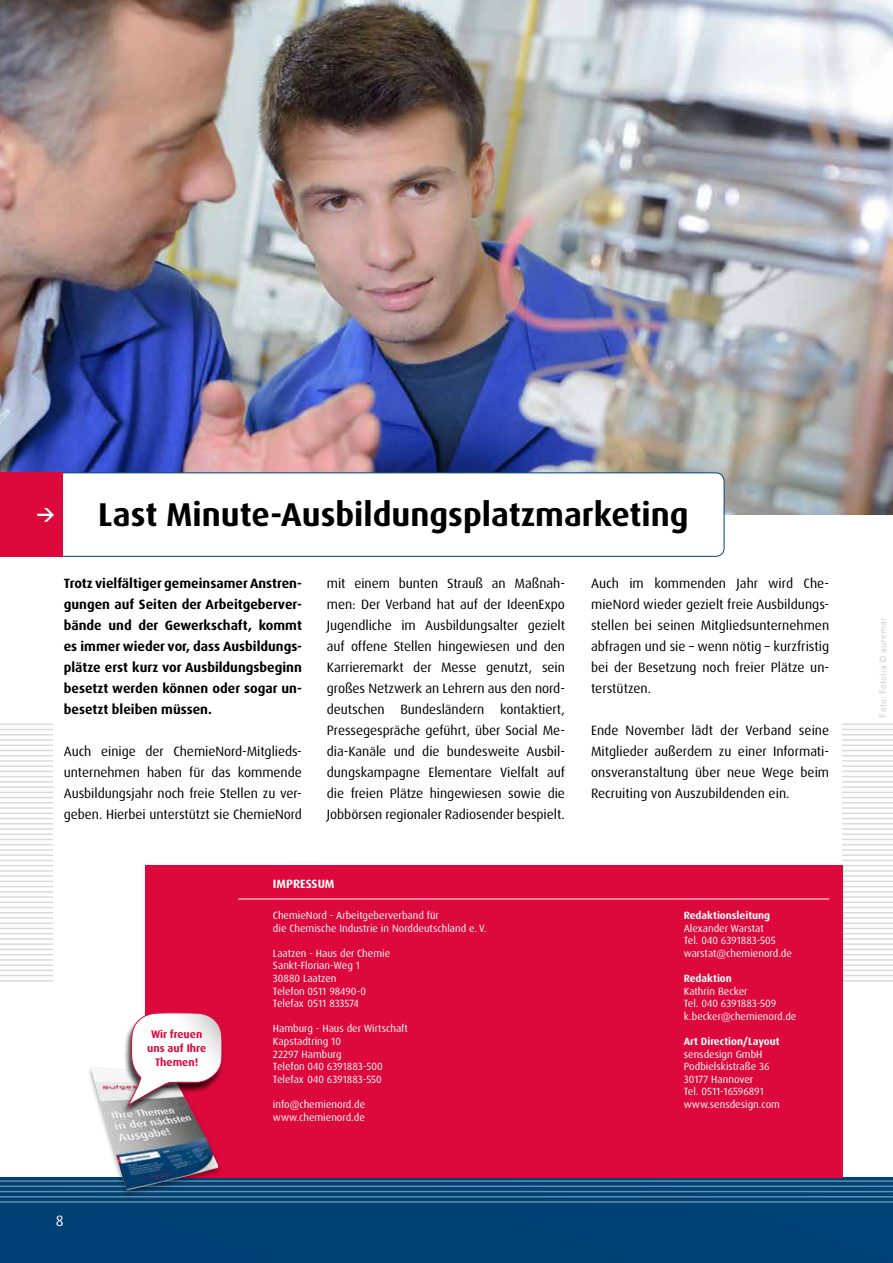
<style>
.page{position:relative;width:893px;height:1263px;background:#fff}
.page>*{position:absolute;margin:0;border:0;box-sizing:border-box;transform-origin:0 0}
.t1{font:700 33px "Dax OT";color:#000}
.t2{font:15px "Dax OT";color:#fff}
.t3{font:13.5px/21px "Dax OT";letter-spacing:-.005em;color:#000;text-align:justify}
.t4{font:700 13.5px/21px "Dax OT";color:#000;text-align:justify}
.t5{font:700 12px "Dax OT";color:#fff}
.t6{font:700 10.95px/13.6px "Dax OT";color:#dd083b;text-align:center}
.t7{font:10.5px/12.6px "Dax OT";color:#fff}
.t8{font:700 10.5px "Dax OT";color:#fff}
.t9{font:9px "DIN";letter-spacing:.025em;color:#c6c6c6}
</style>
<div class="page">
<hr style="left:0;top:723px;width:893px;height:2px;background:#dadada">
<hr style="left:0;top:734px;width:893px;height:1px;background:#dadada">
<hr style="left:0;top:744px;width:893px;height:2px;background:#dadada">
<hr style="left:0;top:755px;width:893px;height:1px;background:#dadada">
<hr style="left:0;top:765px;width:893px;height:2px;background:#dadada">
<hr style="left:0;top:776px;width:893px;height:1px;background:#dadada">
<hr style="left:0;top:786px;width:893px;height:2px;background:#dadada">
<hr style="left:0;top:797px;width:893px;height:1px;background:#dadada">
<hr style="left:0;top:807px;width:893px;height:2px;background:#dadada">
<hr style="left:0;top:818px;width:893px;height:1px;background:#dadada">
<hr style="left:0;top:828px;width:893px;height:2px;background:#dadada">
<hr style="left:0;top:839px;width:893px;height:1px;background:#dadada">
<hr style="left:0;top:849px;width:893px;height:2px;background:#dadada">
<hr style="left:0;top:860px;width:893px;height:1px;background:#dadada">
<hr style="left:0;top:870px;width:893px;height:2px;background:#dadada">
<hr style="left:0;top:880px;width:893px;height:2px;background:#dadada">
<hr style="left:0;top:891px;width:893px;height:1px;background:#dadada">
<hr style="left:0;top:901px;width:893px;height:2px;background:#dadada">
<hr style="left:0;top:912px;width:893px;height:1px;background:#dadada">
<hr style="left:0;top:922px;width:893px;height:2px;background:#dadada">
<hr style="left:0;top:933px;width:893px;height:1px;background:#dadada">
<hr style="left:0;top:943px;width:893px;height:2px;background:#dadada">
<hr style="left:0;top:954px;width:893px;height:1px;background:#dadada">
<hr style="left:0;top:964px;width:893px;height:2px;background:#dadada">
<hr style="left:0;top:975px;width:893px;height:1px;background:#dadada">
<hr style="left:0;top:729px;width:893px;height:1px;background:#dadada">
<hr style="left:0;top:739px;width:893px;height:2px;background:#dadada">
<hr style="left:0;top:750px;width:893px;height:1px;background:#dadada">
<hr style="left:0;top:760px;width:893px;height:2px;background:#dadada">
<hr style="left:0;top:771px;width:893px;height:1px;background:#dadada">
<hr style="left:0;top:781px;width:893px;height:2px;background:#dadada">
<hr style="left:0;top:792px;width:893px;height:1px;background:#dadada">
<hr style="left:0;top:802px;width:893px;height:1px;background:#dadada">
<hr style="left:0;top:812px;width:893px;height:2px;background:#dadada">
<hr style="left:0;top:823px;width:893px;height:1px;background:#dadada">
<hr style="left:0;top:833px;width:893px;height:2px;background:#dadada">
<hr style="left:0;top:844px;width:893px;height:1px;background:#dadada">
<hr style="left:0;top:854px;width:893px;height:2px;background:#dadada">
<hr style="left:0;top:865px;width:893px;height:1px;background:#dadada">
<hr style="left:0;top:875px;width:893px;height:2px;background:#dadada">
<hr style="left:0;top:886px;width:893px;height:1px;background:#dadada">
<hr style="left:0;top:896px;width:893px;height:2px;background:#dadada">
<hr style="left:0;top:907px;width:893px;height:1px;background:#dadada">
<hr style="left:0;top:917px;width:893px;height:2px;background:#dadada">
<hr style="left:0;top:928px;width:893px;height:1px;background:#dadada">
<hr style="left:0;top:938px;width:893px;height:2px;background:#dadada">
<hr style="left:0;top:949px;width:893px;height:1px;background:#dadada">
<hr style="left:0;top:959px;width:893px;height:2px;background:#dadada">
<hr style="left:0;top:969px;width:893px;height:2px;background:#dadada">
<hr style="left:0;top:980px;width:893px;height:1px;background:#dadada">
<div style="left:0;top:1178px;width:893px;height:85px;background:#004174"></div>
<hr style="left:0;top:1185px;width:893px;height:2px;background:#fff">
<hr style="left:0;top:1196px;width:893px;height:1px;background:#fff">
<hr style="left:0;top:1180px;width:893px;height:2px;background:#fff">
<hr style="left:0;top:1191px;width:893px;height:1px;background:#fff">
<hr style="left:0;top:1201px;width:893px;height:2px;background:#fff">
<div style="left:54px;top:84px;width:788px;height:1078px;background:#fff"></div>
<div style="left:145px;top:865px;width:698px;height:313px;background:#dd083b"></div>
<hr style="left:238px;top:899px;width:591px;height:1px;background:#fff">
<div style="left:87px;top:1065px;width:136px;height:133px;background:#000;opacity:.4"></div>
<img style="left:91px;top:1067px;width:127px;height:123px">
<div style="left:121px;top:1014px;width:103px;height:102px;background:#000;opacity:.75"></div>
<svg style="left:127px;top:1012px;width:95px;height:94px"></svg>
<img style="left:0;top:0;width:893px;height:515px">
<svg style="left:62px;top:472px;width:662px;height:85px"></svg>
<div style="left:0;top:472px;width:62px;height:85px;background:#dd083b"></div>
<h1 class="t1" style="left:37px;top:493px;width:654px"><sup>&gt;</sup> Last Minute-Ausbildungsplatzmarketing</h1>
<p class="t4" style="left:64px;top:573px;width:240px">Trotz vielfältiger gemeinsamer Anstren&shy;gungen auf Seiten der Arbeitgeberver&shy;bände und der Gewerkschaft, kommt es immer wieder vor, dass Ausbildungs&shy;plätze erst kurz vor Ausbildungsbeginn besetzt werden können oder sogar un&shy;besetzt bleiben müssen.</p>
<p class="t3" style="left:64px;top:741px;width:240px">Auch einige der ChemieNord-Mitglieds&shy;unternehmen haben für das kommende Ausbildungsjahr noch freie Stellen zu ver&shy;geben. Hierbei unterstützt sie ChemieNord</p>
<p class="t3" style="left:327px;top:573px;width:240px">mit einem bunten Strauß an Maßnah&shy;men: Der Verband hat auf der IdeenExpo Jugendliche im Ausbildungsalter gezielt auf offene Stellen hingewiesen und den Karrieremarkt der Messe genutzt, sein großes Netzwerk an Lehrern aus den nord&shy;deutschen Bundesländern kontaktiert, Pressegespräche geführt, über Social Me&shy;dia-Kanäle und die bundesweite Ausbil&shy;dungskampagne Elementare Vielfalt auf die freien Plätze hingewiesen sowie die Jobbörsen regionaler Radiosender bespielt.</p>
<p class="t3" style="left:591px;top:573px;width:240px">Auch im kommenden Jahr wird Che&shy;mieNord wieder gezielt freie Ausbildungs&shy;stellen bei seinen Mitgliedsunternehmen abfragen und sie – wenn nötig – kurzfristig bei der Besetzung noch freier Plätze un&shy;terstützen.</p>
<p class="t3" style="left:591px;top:720px;width:240px">Ende November lädt der Verband seine Mitglieder außerdem zu einer Informati&shy;onsveranstaltung über neue Wege beim Recruiting von Auszubildenden ein.</p>
<p class="t2" style="left:56px;top:1211px;width:9px">8</p>
<p class="t6" style="left:147px;top:1028px;width:60px">Wir freuen uns auf Ihre<br>Themen!</p>
<p class="t5" style="left:273px;top:876px;width:63px">IMPRESSUM</p>
<p class="t7" style="left:273px;top:909px;width:215px">ChemieNord - Arbeitgeberverband für<br>die Chemische Industrie in Norddeutschland e. V.</p>
<p class="t7" style="left:273px;top:947px;width:119px">Laatzen - Haus der Chemie<br>Sankt-Florian-Weg 1<br>30880 Laatzen<br>Telefon 0511 98490-0<br>Telefax 0511 833574</p>
<p class="t7" style="left:273px;top:1023px;width:136px">Hamburg - Haus der Wirtschaft<br>Kapstadtring 10<br>22297 Hamburg<br>Telefon 040 6391883-500<br>Telefax 040 6391883-550</p>
<p class="t7" style="left:273px;top:1098px;width:94px">info@chemienord.de www.chemienord.de</p>
<p class="t8" style="left:684px;top:909px;width:88px">Redaktionsleitung</p>
<p class="t7" style="left:684px;top:922px;width:110px">Alexander Warstat<br>Tel. 040 6391883-505 warstat@chemienord.de</p>
<p class="t8" style="left:684px;top:972px;width:50px">Redaktion</p>
<p class="t7" style="left:684px;top:985px;width:114px">Kathrin Becker<br>Tel. 040 6391883-509 k.becker@chemienord.de</p>
<p class="t8" style="left:684px;top:1035px;width:97px">Art Direction/Layout</p>
<p class="t7" style="left:684px;top:1048px;width:98px">sensdesign GmbH<br>Podbielskistraße 36<br>30177 Hannover<br>Tel. 0511-16596891 www.sensdesign.com</p>
<p class="t9" style="left:877px;top:718px;width:102px;rotate:-90deg">Foto: Fotolia © auremar</p>
</div>
